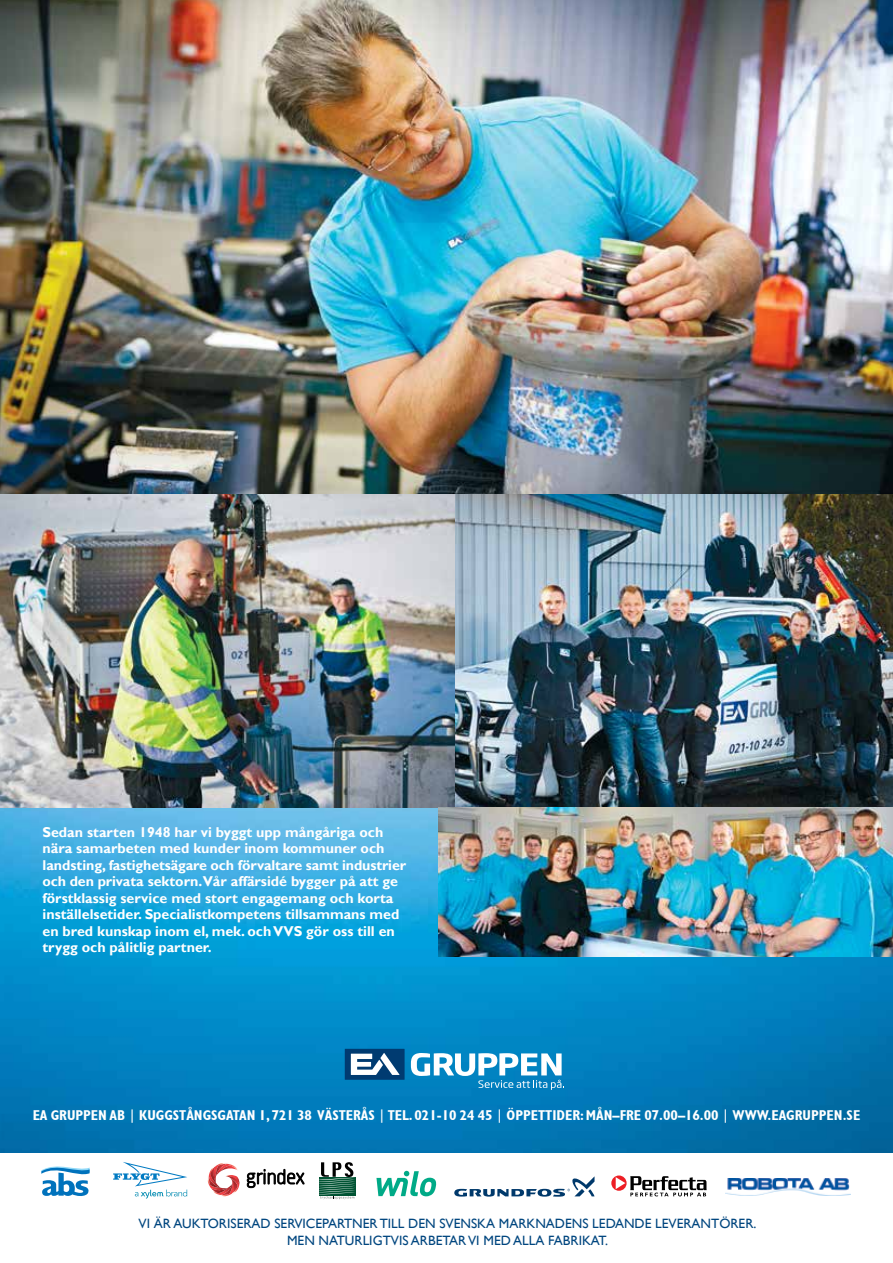
<style>
.page{position:relative;width:893px;height:1263px;background:#fff}
.page>*{position:absolute;margin:0;border:0;box-sizing:border-box;transform-origin:0 0}
.t1{font:700 14.25px/16.5px "Gill Sans";color:#fff}
.t2{font:700 condensed 14.25px "Gill Sans";color:#fff}
.t3{font:13.5px/16.5px "Gill Sans";color:#00467f;text-align:center}
.s1{font-weight:400}
</style>
<div class="page">
<img style="left:0;top:807px;width:893px;height:345px">
<img style="left:0;top:0;width:893px;height:807px">
<img style="left:439px;top:807px;width:454px;height:150px">
<svg style="left:41px;top:1166px;width:48px;height:30px"></svg>
<svg style="left:113px;top:1162px;width:74px;height:36px"></svg>
<div style="left:345px;top:1049px;width:60px;height:31px;background:#003b71"></div>
<svg style="left:351px;top:1053px;width:49px;height:22px"></svg>
<svg style="left:411px;top:1053px;width:153px;height:37px"></svg>
<svg style="left:454px;top:1177px;width:140px;height:20px"></svg>
<svg style="left:611px;top:1175px;width:16px;height:16px"></svg>
<svg style="left:616px;top:1176px;width:91px;height:20px"></svg>
<svg style="left:247px;top:1169px;width:57px;height:19px"></svg>
<svg style="left:207px;top:1163px;width:33px;height:33px"></svg>
<svg style="left:319px;top:1162px;width:37px;height:37px"></svg>
<img style="left:725px;top:1178px;width:125px;height:18px">
<svg style="left:376px;top:1171px;width:60px;height:25px"></svg>
<p class="t1" style="left:43px;top:824px;width:365px">Sedan starten 1948 har vi byggt upp mångåriga och nära samarbeten med kunder inom kommuner och landsting, fastighetsägare och förvaltare samt industrier och den privata sektorn.Vår affärsidé bygger på att ge förstklassig service med stort engagemang och korta inställelsetider. Specialistkompetens tillsammans med en bred kunskap inom el, mek. och VVS gör oss till en trygg och pålitlig partner.</p>
<p class="t2" style="left:33px;top:1107px;width:124px">EA GRUPPEN AB <span class="s1">|</span> KUGGS</p>
<p class="t2" style="left:179px;top:1107px;width:16px">TÅNGSG</p>
<p class="t2" style="left:226px;top:1107px;width:135px">ATAN 1, 721 38 VÄSTERÅS</p>
<p class="t2" style="left:378px;top:1107px;width:217px"><span class="s1">|</span> TEL. 021-10 24 45 <span class="s1">|</span> ÖPPETTIDER: MÅN</p>
<p class="t2" style="left:613px;top:1107px;width:248px">–FRE 07.00–16.00 <span class="s1">|</span> WWW.EAGRUPPEN.SE</p>
<p class="t3" style="left:139px;top:1216px;width:619px">VI ÄR AUKTORISERAD SERVICEPARTNER TILL DEN SVENSKA MARKNADENS LEDANDE LEVERANTÖRER.<br>MEN NATURLIGTVIS ARBETAR VI MED ALLA FABRIKAT.</p>
</div>
